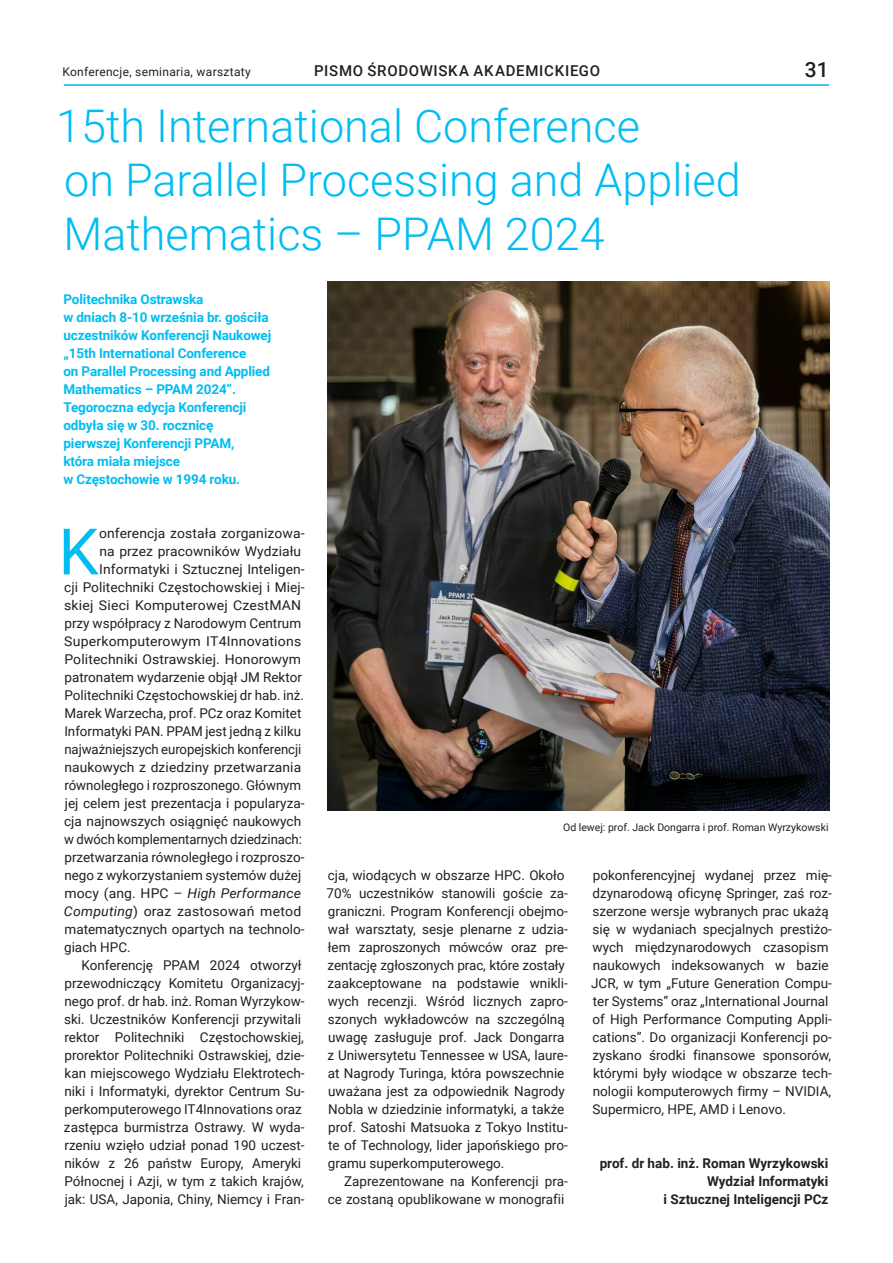
<style>
.page{position:relative;width:893px;height:1263px;background:#fff}
.page>*{position:absolute;margin:0;border:0;box-sizing:border-box;transform-origin:0 0}
._1__Tekst_akapitowy{font:64.2px "Roboto";color:#01bdf2}
.Nagłówek_1_st{font:300 45px/54px "Roboto";color:#01bdf2}
.t1{font:500 21px "Roboto";color:#231f20}
.t2{font:500 15px "Roboto";letter-spacing:.045em;color:#231f20}
.tresc_gazety{font:13.5px/18px "Roboto";color:#231f20}
._1__Tekst_akapitowy-2{font:13.5px "Roboto";color:#231f20}
.Lead{font:700 13.5px/18px "Roboto";letter-spacing:-.01em;color:#01bdf2}
._1__Tekst_akapitowy-3{font:13.5px "Roboto";color:#231f20;scale:1.04 1}
.Autor{font:700 13.5px/18px "Roboto";color:#231f20;text-align:right}
._1__Tekst_akapitowy-4{font:italic 13.5px "Roboto";letter-spacing:.01em;color:#231f20}
.t3{font:12px "Roboto";letter-spacing:.025em;color:#231f20}
.Opis_zdjęcia_czarny{font:10.5px "Roboto";color:#231f20}
.s1{font-style:normal}
.s2{font-style:italic}
</style>
<div class="page">
<hr style="left:64px;top:84px;width:765px;height:2px;background:#00aeef">
<img style="left:327px;top:281px;width:502px;height:529px">
<p class="t3" style="left:62px;top:63px;width:190px">Konferencje, seminaria, warsztaty</p>
<p class="t2" style="left:314px;top:60px;width:288px">PISMO ŚRODOWISKA AKADEMICKIEGO</p>
<h3 class="t1" style="left:805px;top:54px;width:26px">31</h3>
<p class="Nagłówek_1_st" style="left:56px;top:98px;width:686px">15th International Conference<br>on Parallel Processing and Applied<br>Mathematics – PPAM 2024</p>
<p class="Lead" style="left:63px;top:290px;width:209px">Politechnika Ostrawska<br>w dniach 8-10 września br. gościła uczestników Konferencji Naukowej „15th International Conference<br>on Parallel Processing and Applied<br>Mathematics – PPAM 2024”.<br>Tegoroczna edycja Konferencji odbyła się w 30. rocznicę pierwszej Konferencji PPAM,<br>która miała miejsce<br>w Częstochowie w 1994 roku.</p>
<p class="_1__Tekst_akapitowy" style="left:58px;top:507px;width:42px">K</p>
<p class="_1__Tekst_akapitowy-2" style="left:99px;top:524px;width:207px">onferencja została zorganizowa-</p>
<p class="_1__Tekst_akapitowy-2" style="left:99px;top:542px;width:203px">na przez pracowników Wydziału</p>
<p class="_1__Tekst_akapitowy-2" style="left:99px;top:560px;width:207px">Informatyki i Sztucznej Inteligen-</p>
<p class="_1__Tekst_akapitowy-2" style="left:64px;top:578px;width:242px">cji Politechniki Częstochowskiej i Miej-</p>
<p class="_1__Tekst_akapitowy-3" style="left:64px;top:596px;width:230px">skiej Sieci Komputerowej CzestMAN</p>
<p class="_1__Tekst_akapitowy-2" style="left:64px;top:614px;width:238px">przy współpracy z Narodowym Centrum</p>
<p class="_1__Tekst_akapitowy-3" style="left:64px;top:632px;width:229px">Superkomputerowym IT4Innovations</p>
<p class="_1__Tekst_akapitowy-3" style="left:64px;top:650px;width:229px">Politechniki Ostrawskiej. Honorowym</p>
<p class="_1__Tekst_akapitowy-2" style="left:64px;top:668px;width:239px">patronatem wydarzenie objął JM Rektor</p>
<p class="_1__Tekst_akapitowy-2" style="left:64px;top:686px;width:241px">Politechniki Częstochowskiej dr hab. inż.</p>
<p class="_1__Tekst_akapitowy-2" style="left:64px;top:704px;width:238px">Marek Warzecha, prof. PCz oraz Komitet</p>
<p class="_1__Tekst_akapitowy-2" style="left:64px;top:722px;width:238px">Informatyki PAN. PPAM jest jedną z kilku</p>
<p class="_1__Tekst_akapitowy-2" style="left:64px;top:740px;width:238px">najważniejszych europejskich konferencji</p>
<p class="_1__Tekst_akapitowy-2" style="left:64px;top:758px;width:238px">naukowych z dziedziny przetwarzania</p>
<p class="_1__Tekst_akapitowy-2" style="left:64px;top:776px;width:238px">równoległego i rozproszonego. Głównym</p>
<p class="_1__Tekst_akapitowy-2" style="left:65px;top:794px;width:241px">jej celem jest prezentacja i popularyza-</p>
<p class="_1__Tekst_akapitowy-2" style="left:64px;top:812px;width:239px">cja najnowszych osiągnięć naukowych</p>
<p class="_1__Tekst_akapitowy-2" style="left:64px;top:830px;width:239px">w dwóch komplementarnych dziedzinach:</p>
<p class="_1__Tekst_akapitowy-2" style="left:64px;top:848px;width:242px">przetwarzania równoległego i rozproszo-</p>
<p class="_1__Tekst_akapitowy-2" style="left:64px;top:866px;width:238px">nego z wykorzystaniem systemów dużej</p>
<p class="_1__Tekst_akapitowy-4" style="left:64px;top:884px;width:238px"><span class="s1">mocy (ang. HPC –</span> High Performance</p>
<p class="_1__Tekst_akapitowy-3" style="left:64px;top:902px;width:230px"><span class="s2">Computing</span>) oraz zastosowań metod</p>
<p class="_1__Tekst_akapitowy-2" style="left:64px;top:920px;width:242px">matematycznych opartych na technolo-</p>
<p class="_1__Tekst_akapitowy-2" style="left:64px;top:938px;width:68px">giach HPC.</p>
<p class="tresc_gazety" style="left:64px;top:956px;width:242px;text-indent:18px">Konferencję PPAM 2024 otworzył przewodniczący Komitetu Organizacyj&shy;nego prof. dr hab. inż. Roman Wyrzykow&shy;ski. Uczestników Konferencji przywitali rektor Politechniki Częstochowskiej, prorektor Politechniki Ostrawskiej, dzie&shy;kan miejscowego Wydziału Elektrotech&shy;niki i Informatyki, dyrektor Centrum Su&shy;perkomputerowego IT4Innovations oraz zastępca burmistrza Ostrawy. W wyda&shy;rzeniu wzięło udział ponad 190 uczest&shy;ników z 26 państw Europy, Ameryki Północnej i Azji, w tym z takich krajów, jak: USA, Japonia, Chiny, Niemcy i Fran-</p>
<p class="Opis_zdjęcia_czarny" style="left:563px;top:820px;width:267px">Od lewej: prof. Jack Dongarra i prof. Roman Wyrzykowski</p>
<p class="tresc_gazety" style="left:327px;top:866px;width:243px">cja, wiodących w obszarze HPC. Około 70% uczestników stanowili goście za&shy;graniczni. Program Konferencji obejmo&shy;wał warsztaty, sesje plenarne z udzia&shy;łem zaproszonych mówców oraz pre&shy;zentację zgłoszonych prac, które zostały zaakceptowane na podstawie wnikli&shy;wych recenzji. Wśród licznych zapro&shy;szonych wykładowców na szczególną uwagę zasługuje prof. Jack Dongarra z Uniwersytetu Tennessee w USA, laure&shy;at Nagrody Turinga, która powszechnie uważana jest za odpowiednik Nagrody Nobla w dziedzinie informatyki, a także prof. Satoshi Matsuoka z Tokyo Institu&shy;te of Technology, lider japońskiego pro&shy;gramu superkomputerowego.</p>
<p class="tresc_gazety" style="left:328px;top:1172px;width:241px;text-align:right">Zaprezentowane na Konferencji pra&shy;ce zostaną opublikowane w monografii</p>
<p class="tresc_gazety" style="left:591px;top:866px;width:242px">pokonferencyjnej wydanej przez mię&shy;dzynarodową oficynę Springer, zaś roz&shy;szerzone wersje wybranych prac ukażą się w wydaniach specjalnych prestiżo&shy;wych międzynarodowych czasopism naukowych indeksowanych w bazie JCR, w tym „Future Generation Compu&shy;ter Systems” oraz „International Journal of High Performance Computing Appli&shy;cations”. Do organizacji Konferencji po&shy;zyskano środki finansowe sponsorów, którymi były wiodące w obszarze tech&shy;nologii komputerowych firmy – NVIDIA, Supermicro, HPE, AMD i Lenovo.</p>
<p class="Autor" style="left:600px;top:1154px;width:230px">prof. dr hab. inż. Roman Wyrzykowski</p>
<p class="Autor" style="left:664px;top:1172px;width:166px">Wydział Informatyki<br>i Sztucznej Inteligencji PCz</p>
</div>
